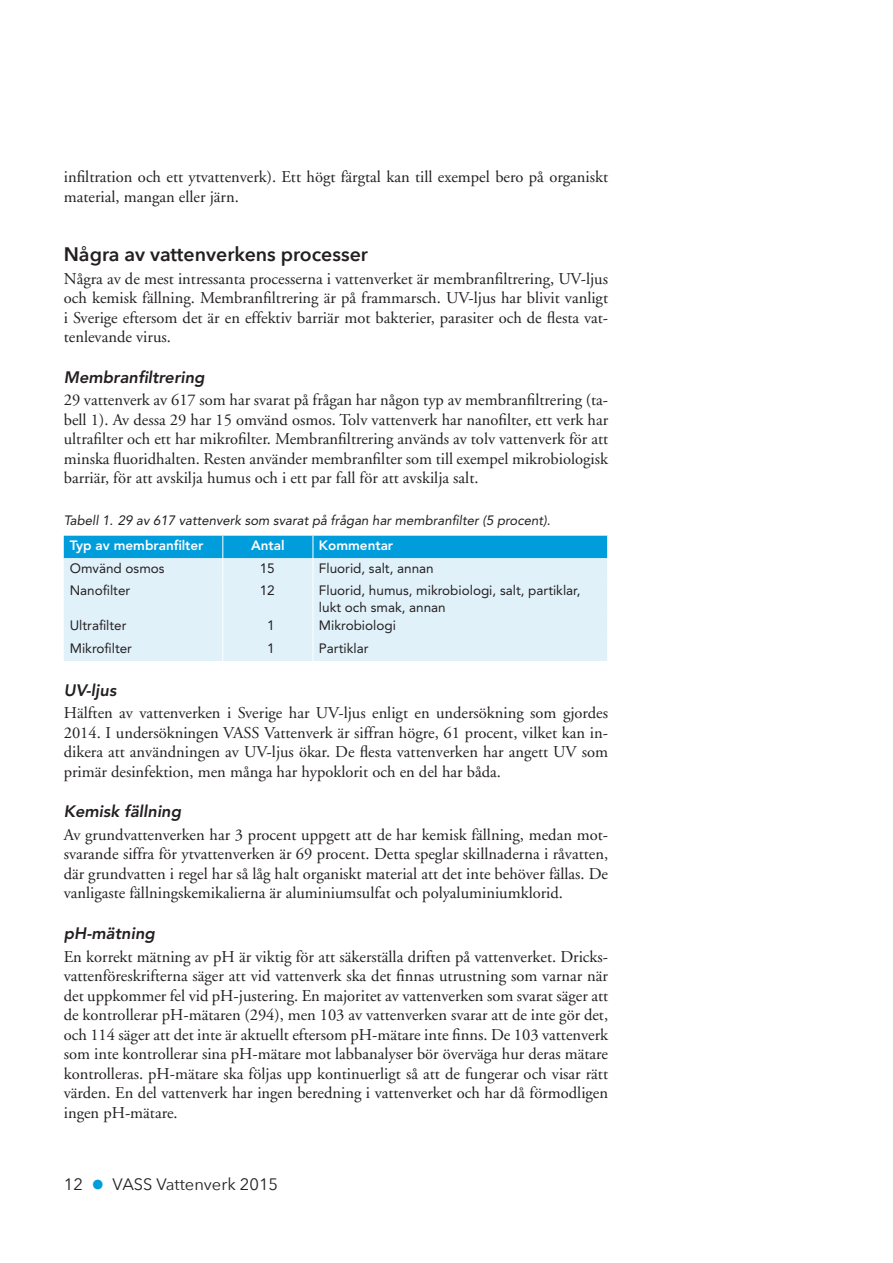
<style>
.page{position:relative;width:893px;height:1263px;background:#fff}
.page>*{position:absolute;margin:0;border:0;box-sizing:border-box;transform-origin:0 0}
.Underrubrik_1{font:600 19.5px "Avenir Next";color:#231f20}
.Brödtext{font:16.5px/19.5px "Adobe Garamond";color:#231f20;text-align:justify}
.Underrubrik_2{font:italic 800 16.5px "Avenir";color:#231f20}
.t1{font:16.5px "Avenir Next";color:#231f20}
.Tabelltext{font:13.5px/16.2px "Avenir";color:#231f20}
.Figurtext{font:italic 13.5px "Avenir";color:#231f20}
.Tabellhuvud{font:800 13.5px "Avenir";color:#fff}
.s1{font-size:27px;color:#009ddc}
</style>
<div class="page">
<div style="left:64px;top:581px;width:543px;height:80px;background:#e0f1fa"></div>
<hr style="left:222px;top:581px;width:1px;height:35px;background:#fff">
<hr style="left:313px;top:581px;width:1px;height:35px;background:#fff">
<svg style="left:222px;top:616px;width:1px;height:45px"></svg>
<svg style="left:313px;top:616px;width:1px;height:45px"></svg>
<svg style="left:64px;top:536px;width:544px;height:45px;background:#72c8eb"></svg>
<p class="Brödtext" style="left:64px;top:168px;width:546px">infiltration och ett ytvattenverk). Ett högt färgtal kan till exempel bero på organiskt material, mangan eller järn.</p>
<p class="Underrubrik_1" style="left:64px;top:238px;width:306px">Några av vattenverkens processer</p>
<p class="Brödtext" style="left:64px;top:269px;width:546px">Några av de mest intressanta processerna i vattenverket är membranfiltrering, UV-ljus och kemisk fällning. Membranfiltrering är på frammarsch. UV-ljus har blivit vanligt i Sverige eftersom det är en effektiv barriär mot bakterier, parasiter och de flesta vat&shy;tenlevande virus.</p>
<p class="Underrubrik_2" style="left:64px;top:367px;width:142px">Membranfiltrering</p>
<p class="Brödtext" style="left:64px;top:391px;width:546px">29 vattenverk av 617 som har svarat på frågan har någon typ av membranfiltrering (ta&shy;bell 1). Av dessa 29 har 15 omvänd osmos. Tolv vattenverk har nanofilter, ett verk har ultrafilter och ett har mikrofilter. Membranfiltrering används av tolv vattenverk för att minska fluoridhalten. Resten använder membranfilter som till exempel mikrobiologisk barriär, för att avskilja humus och i ett par fall för att avskilja salt.</p>
<p class="Figurtext" style="left:64px;top:513px;width:488px">Tabell 1. 29 av 617 vattenverk som svarat på frågan har membranfilter (5 procent).</p>
<p class="Tabellhuvud" style="left:70px;top:537px;width:135px">Typ av membranfilter</p>
<p class="Tabellhuvud" style="left:251px;top:537px;width:35px">Antal</p>
<p class="Tabellhuvud" style="left:319px;top:537px;width:76px">Kommentar</p>
<p class="Tabelltext" style="left:70px;top:560px;width:96px">Omvänd osmos</p>
<p class="Tabelltext" style="left:260px;top:560px;width:17px">15</p>
<p class="Tabelltext" style="left:319px;top:560px;width:116px">Fluorid, salt, annan</p>
<p class="Tabelltext" style="left:70px;top:583px;width:62px">Nanofilter</p>
<p class="Tabelltext" style="left:260px;top:583px;width:17px">12</p>
<p class="Tabelltext" style="left:319px;top:583px;width:263px">Fluorid, humus, mikrobiologi, salt, partiklar, lukt och smak, annan</p>
<p class="Tabelltext" style="left:70px;top:618px;width:58px">Ultrafilter</p>
<p class="Tabelltext" style="left:267px;top:618px;width:9px">1</p>
<p class="Tabelltext" style="left:319px;top:618px;width:79px">Mikrobiologi</p>
<p class="Tabelltext" style="left:70px;top:640px;width:64px">Mikrofilter</p>
<p class="Tabelltext" style="left:267px;top:640px;width:9px">1</p>
<p class="Tabelltext" style="left:319px;top:640px;width:51px">Partiklar</p>
<p class="Underrubrik_2" style="left:64px;top:680px;width:54px">UV-ljus</p>
<p class="Brödtext" style="left:64px;top:704px;width:546px">Hälften av vattenverken i Sverige har UV-ljus enligt en undersökning som gjordes 2014. I undersökningen VASS Vattenverk är siffran högre, 61 procent, vilket kan in&shy;dikera att användningen av UV-ljus ökar. De flesta vattenverken har angett UV som primär desinfektion, men många har hypoklorit och en del har båda.</p>
<p class="Underrubrik_2" style="left:64px;top:802px;width:119px">Kemisk fällning</p>
<p class="Brödtext" style="left:64px;top:825px;width:546px">Av grundvattenverken har 3 procent uppgett att de har kemisk fällning, medan mot&shy;svarande siffra för ytvattenverken är 69 procent. Detta speglar skillnaderna i råvatten, där grundvatten i regel har så låg halt organiskt material att det inte behöver fällas. De vanligaste fällningskemikalierna är aluminiumsulfat och polyaluminiumklorid.</p>
<p class="Underrubrik_2" style="left:64px;top:924px;width:93px">pH-mätning</p>
<p class="Brödtext" style="left:64px;top:947px;width:546px">En korrekt mätning av pH är viktig för att säkerställa driften på vattenverket. Dricks&shy;vattenföreskrifterna säger att vid vattenverk ska det finnas utrustning som varnar när det uppkommer fel vid pH-justering. En majoritet av vattenverken som svarat säger att de kontrollerar pH-mätaren (294), men 103 av vattenverken svarar att de inte gör det, och 114 säger att det inte är aktuellt eftersom pH-mätare inte finns. De 103 vattenverk som inte kontrollerar sina pH-mätare mot labbanalyser bör överväga hur deras mätare kontrolleras. pH-mätare ska följas upp kontinuerligt så att de fungerar och visar rätt värden. En del vattenverk har ingen beredning i vattenverket och har då förmodligen ingen pH-mätare.</p>
<p class="t1" style="left:64px;top:1170px;width:216px">12 <span class="s1">•</span> VASS Vattenverk 2015</p>
</div>
